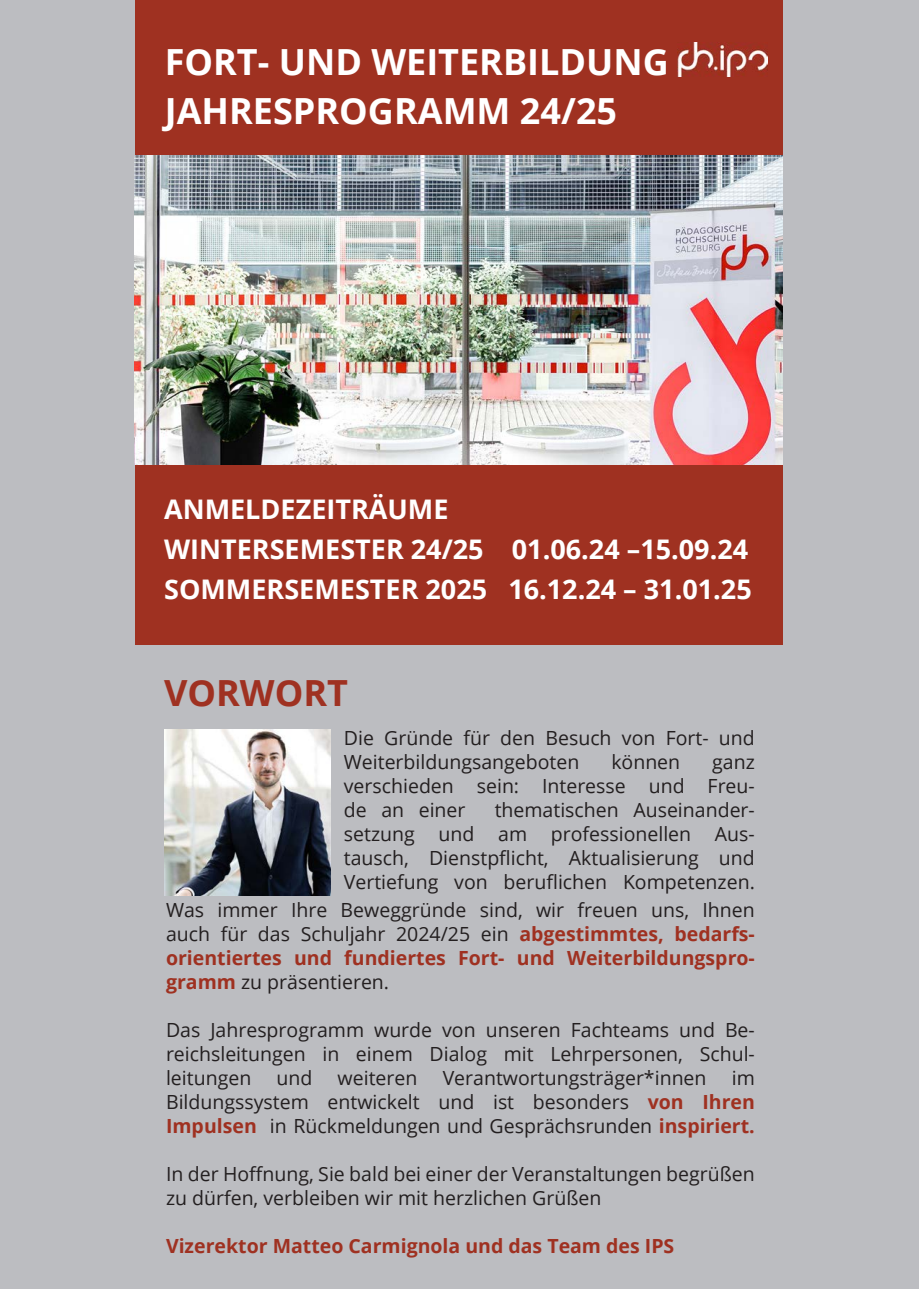
<style>
.page{position:relative;width:919px;height:1289px;background:#fff}
.page>*{position:absolute;margin:0;border:0;box-sizing:border-box;transform-origin:0 0}
.t1{font:700 36px/49.2px "Open Sans";color:#fff}
.t2{font:700 36px "Open Sans";color:#9f3121}
.t3{font:700 27px/40.2px "Open Sans";color:#fff}
.t4{font:19.5px/24px "Open Sans";color:#231f20;text-align:justify}
.t5{font:700 19.5px "Open Sans";color:#9f3121}
.s1{font-weight:700;color:#9f3121}
</style>
<div class="page">
<div style="left:0;top:0;width:918px;height:1288px;background:#bcbdc1"></div>
<div style="left:134px;top:0;width:648px;height:645px;background:#9f3121"></div>
<img style="left:134px;top:156px;width:648px;height:309px">
<img style="left:677px;top:43px;width:90px;height:34px">
<img style="left:164px;top:730px;width:166px;height:165px">
<h1 class="t1" style="left:165px;top:36px;width:505px">FORT- UND WEITERBILDUNG<br>JAHRESPROGRAMM 24/25</h1>
<h2 class="t3" style="left:164px;top:488px;width:589px">ANMELDEZEITRÄUME<br>WINTERSEMESTER 24/25 01.06.24 –15.09.24<br>SOMMERSEMESTER 2025 16.12.24 – 31.01.25</h2>
<h1 class="t2" style="left:164px;top:668px;width:185px">VORWORT</h1>
<p class="t4" style="left:344px;top:725px;width:412px">Die Gründe für den Besuch von Fort- und<br>Weiterbildungsangeboten</p>
<p class="t4" style="left:611px;top:749px;width:70px">können</p>
<p class="t4" style="left:344px;top:749px;width:412px;text-indent:368px">ganz verschieden sein: Interesse und Freu&shy;de an einer</p>
<p class="t4" style="left:344px;top:797px;width:412px;text-indent:151px">thematischen Auseinander&shy;setzung und am professionellen Aus&shy;tausch, Dienstpflicht, Aktualisierung und Vertiefung von beruflichen Kompetenzen.</p>
<p class="t4" style="left:166px;top:897px;width:590px">Was immer Ihre Beweggründe sind, wir freuen uns, Ihnen auch für das Schuljahr 2024/25 ein <span class="s1">abgestimmtes, bedarfs&shy;orientiertes und fundiertes Fort- und Weiterbildungspro&shy;gramm</span> zu präsentieren.</p>
<p class="t4" style="left:166px;top:1017px;width:590px">Das Jahresprogramm wurde von unseren Fachteams und Be&shy;reichsleitungen in einem Dialog mit Lehrpersonen, Schul&shy;leitungen</p>
<p class="t4" style="left:276px;top:1065px;width:37px">und</p>
<p class="t4" style="left:337px;top:1065px;width:81px">weiteren</p>
<p class="t4" style="left:442px;top:1065px;width:265px">Verantwortungsträger*innen</p>
<p class="t4" style="left:166px;top:1065px;width:590px;text-indent:565px">im Bildungssystem entwickelt und ist besonders <span class="s1">von Ihren Impulsen</span> in Rückmeldungen und Gesprächsrunden <span class="s1">inspiriert.</span></p>
<p class="t4" style="left:166px;top:1161px;width:590px">In der Hoffnung, Sie bald bei einer der Veranstaltungen begrüßen zu dürfen, verbleiben wir mit herzlichen Grüßen</p>
<p class="t5" style="left:166px;top:1232px;width:509px">Vizerektor Matteo Carmignola und das Team des IPS</p>
</div>
